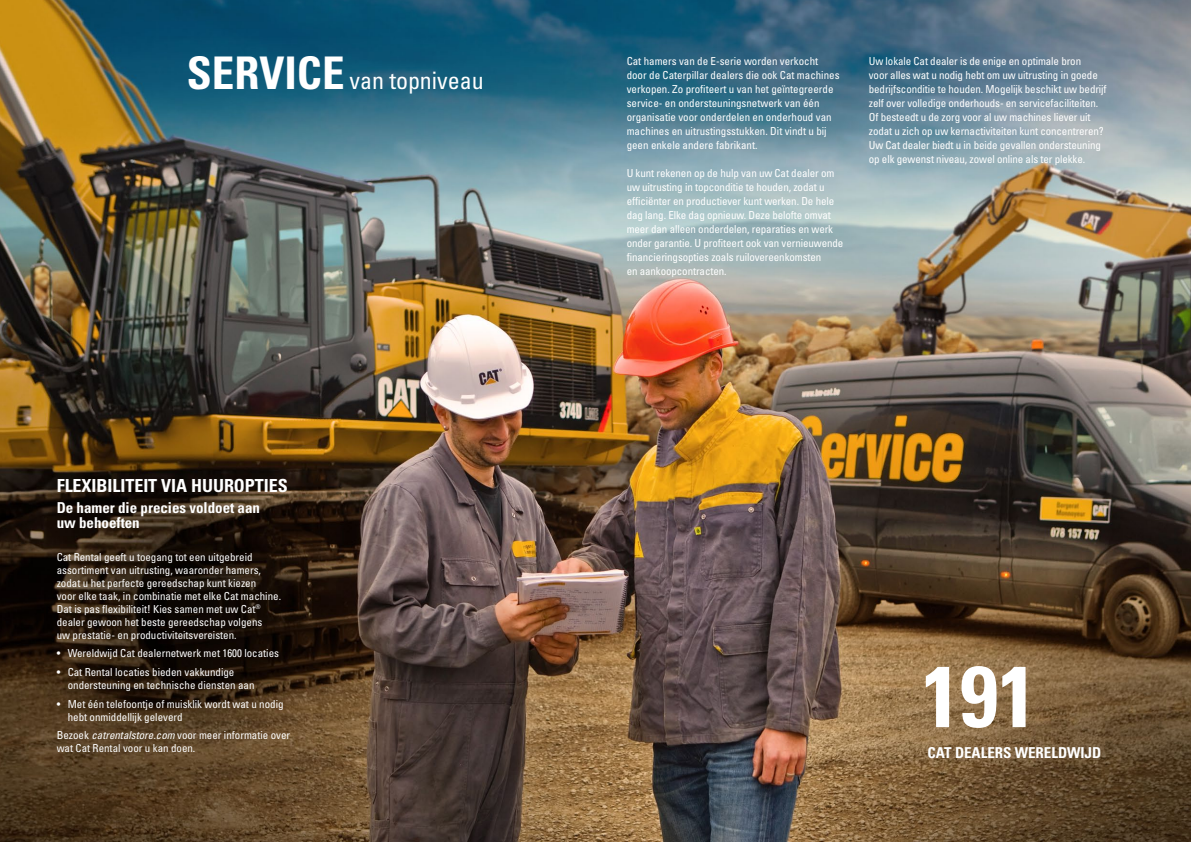
<style>
.page{position:relative;width:1191px;height:842px;background:#fff}
.page>*{position:absolute;margin:0;border:0;box-sizing:border-box;transform-origin:0 0}
.t1{font:700 condensed 86.4px "Univers LT Std";color:#fff}
.t2{font:condensed 24px "Univers LT Std";color:#fff}
.t3{font:700 condensed 18px "Univers LT Std";color:#fff}
.t4{font:700 condensed 15px/15px "Univers LT Std";color:#fff}
.t5{font:condensed 11px/14px "Univers LT Std";color:#fff}
.s1{font-weight:700;font-size:45px}
.s2{font-style:italic}
</style>
<div class="page">
<img style="left:0;top:0;width:1191px;height:842px">
<h2 class="t2" style="left:187px;top:66px;width:298px"><span class="s1">SERVICE</span> van topniveau</h2>
<h3 class="t3" style="left:57px;top:475px;width:233px">FLEXIBILITEIT VIA HUUROPTIES</h3>
<h3 class="t4" style="left:57px;top:500px;width:205px">De hamer die precies voldoet aan uw behoeften</h3>
<p class="t5" style="left:57px;top:550px;width:226px;line-height:13px">Cat Rental geeft u toegang tot een uitgebreid assortiment van uitrusting, waaronder hamers, zodat u het perfecte gereedschap kunt kiezen<br>voor elke taak, in combinatie met elke Cat machine.<br>Dat is pas flexibiliteit! Kies samen met uw Cat<sup>® </sup>dealer gewoon het beste gereedschap volgens<br>uw prestatie- en productiviteitsvereisten.</p>
<p class="t5" style="left:57px;top:646px;width:224px">• Wereldwijd Cat dealernetwerk met 1600 locaties</p>
<p class="t5" style="left:68px;top:665px;width:188px;line-height:13px;text-indent:-11px">• Cat Rental locaties bieden vakkundige ondersteuning en technische diensten aan</p>
<p class="t5" style="left:68px;top:697px;width:217px;line-height:13px;text-indent:-11px">• Met één telefoontje of muisklik wordt wat u nodig hebt onmiddellijk geleverd</p>
<p class="t5" style="left:57px;top:729px;width:235px;line-height:13px">Bezoek <span class="s2">catrentalstore.com</span> voor meer informatie over wat Cat Rental voor u kan doen.</p>
<p class="t5" style="left:626px;top:54px;width:214px">Cat hamers van de E-serie worden verkocht door de Caterpillar dealers die ook Cat machines verkopen. Zo profiteert u van het geïntegreerde service- en ondersteuningsnetwerk van één organisatie voor onderdelen en onderhoud van machines en uitrustingsstukken. Dit vindt u bij geen enkele andere fabrikant.</p>
<p class="t5" style="left:626px;top:166px;width:218px">U kunt rekenen op de hulp van uw Cat dealer om uw uitrusting in topconditie te houden, zodat u efficiënter en productiever kunt werken. De hele dag lang. Elke dag opnieuw. Deze belofte omvat meer dan alleen onderdelen, reparaties en werk onder garantie. U profiteert ook van vernieuwende financieringsopties zoals ruilovereenkomsten<br>en aankoopcontracten.</p>
<p class="t5" style="left:869px;top:54px;width:239px">Uw lokale Cat dealer is de enige en optimale bron<br>voor alles wat u nodig hebt om uw uitrusting in goede bedrijfsconditie te houden. Mogelijk beschikt uw bedrijf zelf over volledige onderhouds- en servicefaciliteiten.<br>Of besteedt u de zorg voor al uw machines liever uit zodat u zich op uw kernactiviteiten kunt concentreren?<br>Uw Cat dealer biedt u in beide gevallen ondersteuning op elk gewenst niveau, zowel online als ter plekke.</p>
<h1 class="t1" style="left:921px;top:643px;width:116px">191</h1>
<h3 class="t4" style="left:927px;top:745px;width:175px">CAT DEALERS WERELDWIJD</h3>
</div>
